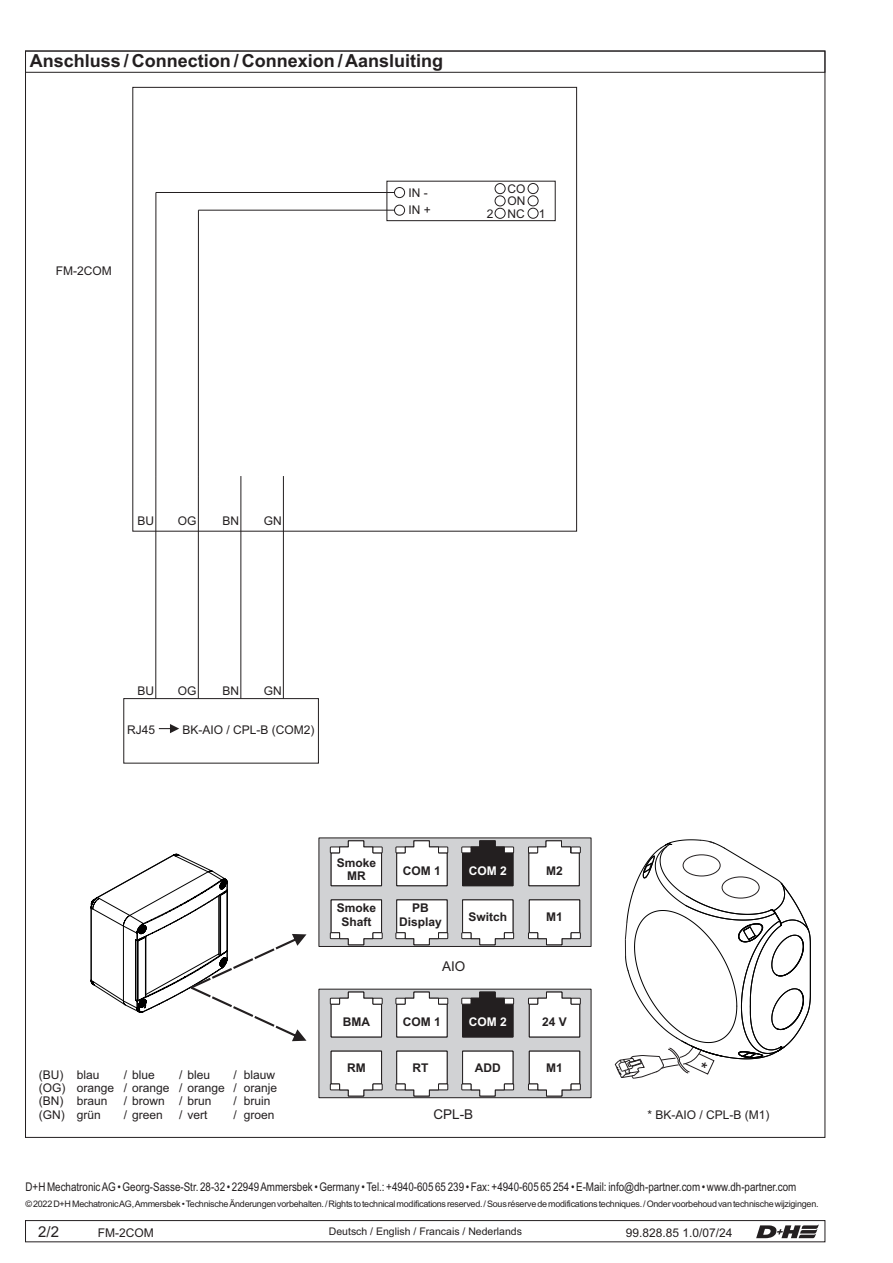
<style>
.page{position:relative;width:893px;height:1263px;background:#fff}
.page>*{position:absolute;margin:0;border:0;box-sizing:border-box;transform-origin:0 0}
.t1{font:700 18px "Arial";color:#231f20}
.t2{font:15px "Arial";color:#231f20}
.t3{font:13.5px "Arial";color:#231f20}
.t4{font:12px/13.4px "Arial";color:#231f20}
.t5{font:12px "Arial Narrow";color:#231f20}
.t6{font:700 12px/13.4px "Arial";color:#231f20;text-align:center}
.t7{font:700 12px "Arial";color:#fff}
.t8{font:10.5px "Arial";color:#231f20}
.t9{font:9px "Arial";letter-spacing:-.03em;color:#231f20}
</style>
<div class="page">
<div style="left:25px;top:1220px;width:800px;height:22px;border:1px solid #231f20"></div>
<svg style="left:756px;top:1224px;width:63px;height:14px"></svg>
<hr style="left:156px;top:476px;width:1px;height:223px;background:#231f20">
<hr style="left:283px;top:476px;width:1px;height:223px;background:#231f20">
<hr style="left:241px;top:476px;width:1px;height:223px;background:#231f20">
<hr style="left:198px;top:476px;width:1px;height:223px;background:#231f20">
<div style="left:387px;top:181px;width:168px;height:40px;border:1px solid #231f20"></div>
<hr style="left:156px;top:193px;width:1px;height:283px;background:#231f20">
<hr style="left:156px;top:192px;width:238px;height:1px;background:#231f20">
<hr style="left:198px;top:210px;width:1px;height:266px;background:#231f20">
<hr style="left:198px;top:210px;width:196px;height:1px;background:#231f20">
<div style="left:124px;top:698px;width:195px;height:65px;border:1px solid #231f20"></div>
<div style="left:394px;top:187px;width:11px;height:11px;border:1px solid #231f20;border-radius:50%"></div>
<div style="left:394px;top:205px;width:11px;height:10px;border:1px solid #231f20;border-radius:50%"></div>
<div style="left:495px;top:183px;width:10px;height:11px;border:1px solid #231f20;border-radius:50%"></div>
<div style="left:495px;top:196px;width:10px;height:10px;border:1px solid #231f20;border-radius:50%"></div>
<div style="left:528px;top:183px;width:10px;height:11px;border:1px solid #231f20;border-radius:50%"></div>
<div style="left:528px;top:196px;width:10px;height:10px;border:1px solid #231f20;border-radius:50%"></div>
<svg style="left:159px;top:724px;width:20px;height:9px"></svg>
<div style="left:495px;top:208px;width:10px;height:10px;border:1px solid #231f20;border-radius:50%"></div>
<div style="left:528px;top:208px;width:10px;height:10px;border:1px solid #231f20;border-radius:50%"></div>
<svg style="left:90px;top:853px;width:216px;height:188px"></svg>
<div style="left:25px;top:51px;width:800px;height:22px;border:1px solid #231f20"></div>
<div style="left:318px;top:837px;width:273px;height:110px;background:#d1d2d4;border:1px solid #231f20"></div>
<svg style="left:330px;top:840px;width:52px;height:46px;background:#e8e8e8"></svg>
<svg style="left:396px;top:840px;width:52px;height:46px;background:#e8e8e8"></svg>
<svg style="left:462px;top:840px;width:52px;height:46px;background:#343031"></svg>
<svg style="left:528px;top:840px;width:52px;height:46px;background:#e7e7e8"></svg>
<svg style="left:528px;top:899px;width:52px;height:47px;background:#e7e6e7"></svg>
<svg style="left:462px;top:899px;width:52px;height:47px;background:#e6e6e6"></svg>
<svg style="left:396px;top:899px;width:52px;height:47px;background:#e7e6e7"></svg>
<svg style="left:330px;top:899px;width:52px;height:47px;background:#e7e6e7"></svg>
<div style="left:330px;top:846px;width:10px;height:7px;background:#fff;border:1px solid #231f20"></div>
<div style="left:372px;top:846px;width:11px;height:7px;background:#fff;border:1px solid #231f20"></div>
<div style="left:330px;top:932px;width:10px;height:7px;background:#fff;border:1px solid #231f20"></div>
<div style="left:372px;top:932px;width:11px;height:7px;background:#fff;border:1px solid #231f20"></div>
<div style="left:395px;top:846px;width:11px;height:7px;background:#fff;border:1px solid #231f20"></div>
<div style="left:438px;top:846px;width:10px;height:7px;background:#fff;border:1px solid #231f20"></div>
<div style="left:395px;top:932px;width:11px;height:7px;background:#fff;border:1px solid #231f20"></div>
<div style="left:438px;top:932px;width:10px;height:7px;background:#fff;border:1px solid #231f20"></div>
<div style="left:461px;top:846px;width:10px;height:7px;background:#fff;border:1px solid #231f20"></div>
<div style="left:504px;top:846px;width:10px;height:7px;background:#fff;border:1px solid #231f20"></div>
<div style="left:461px;top:932px;width:10px;height:7px;background:#fff;border:1px solid #231f20"></div>
<div style="left:504px;top:932px;width:10px;height:7px;background:#fff;border:1px solid #231f20"></div>
<div style="left:528px;top:846px;width:10px;height:7px;background:#fff;border:1px solid #231f20"></div>
<div style="left:571px;top:846px;width:10px;height:7px;background:#fff;border:1px solid #231f20"></div>
<div style="left:528px;top:932px;width:10px;height:7px;background:#fff;border:1px solid #231f20"></div>
<div style="left:571px;top:932px;width:10px;height:7px;background:#fff;border:1px solid #231f20"></div>
<div style="left:318px;top:989px;width:273px;height:109px;background:#d1d2d4;border:1px solid #231f20"></div>
<svg style="left:330px;top:991px;width:52px;height:47px;background:#e5e5e5"></svg>
<svg style="left:396px;top:991px;width:52px;height:47px;background:#e5e5e5"></svg>
<svg style="left:462px;top:991px;width:52px;height:47px;background:#363334"></svg>
<svg style="left:528px;top:991px;width:52px;height:47px;background:#e5e5e5"></svg>
<svg style="left:528px;top:1050px;width:52px;height:47px;background:#e6e6e6"></svg>
<svg style="left:462px;top:1050px;width:52px;height:47px;background:#e6e5e6"></svg>
<svg style="left:396px;top:1050px;width:52px;height:47px;background:#e6e6e6"></svg>
<svg style="left:330px;top:1050px;width:52px;height:47px;background:#e6e6e6"></svg>
<svg style="left:330px;top:998px;width:10px;height:6px"></svg>
<svg style="left:372px;top:998px;width:11px;height:6px"></svg>
<div style="left:330px;top:1083px;width:10px;height:7px;background:#fff;border:1px solid #231f20"></div>
<div style="left:372px;top:1083px;width:11px;height:7px;background:#fff;border:1px solid #231f20"></div>
<svg style="left:395px;top:998px;width:11px;height:6px"></svg>
<svg style="left:438px;top:998px;width:10px;height:6px"></svg>
<div style="left:395px;top:1083px;width:11px;height:7px;background:#fff;border:1px solid #231f20"></div>
<div style="left:438px;top:1083px;width:10px;height:7px;background:#fff;border:1px solid #231f20"></div>
<svg style="left:461px;top:998px;width:10px;height:6px"></svg>
<svg style="left:504px;top:998px;width:10px;height:6px"></svg>
<div style="left:461px;top:1083px;width:10px;height:7px;background:#fff;border:1px solid #231f20"></div>
<div style="left:504px;top:1083px;width:10px;height:7px;background:#fff;border:1px solid #231f20"></div>
<svg style="left:528px;top:998px;width:10px;height:6px"></svg>
<svg style="left:571px;top:998px;width:10px;height:6px"></svg>
<div style="left:528px;top:1083px;width:10px;height:7px;background:#fff;border:1px solid #231f20"></div>
<div style="left:571px;top:1083px;width:10px;height:7px;background:#fff;border:1px solid #231f20"></div>
<svg style="left:615px;top:839px;width:196px;height:239px"></svg>
<h1 class="t1" style="left:30px;top:54px;width:415px">Anschluss / Connection / Connexion / Aansluiting</h1>
<p class="t4" style="left:56px;top:265px;width:57px">FM-2COM</p>
<p class="t4" style="left:408px;top:185px;width:24px;line-height:17.7px">IN -<br>IN +</p>
<p class="t4" style="left:487px;top:183px;width:60px;line-height:12.6px;text-align:center">CO<br>ON<br>2NC1</p>
<p class="t4" style="left:138px;top:515px;width:18px">BU</p>
<p class="t4" style="left:178px;top:515px;width:20px">OG</p>
<p class="t4" style="left:223px;top:515px;width:18px">BN</p>
<p class="t4" style="left:264px;top:515px;width:19px">GN</p>
<p class="t4" style="left:138px;top:685px;width:18px">BU</p>
<p class="t4" style="left:178px;top:685px;width:20px">OG</p>
<p class="t4" style="left:223px;top:685px;width:18px">BN</p>
<p class="t4" style="left:264px;top:685px;width:19px">GN</p>
<p class="t4" style="left:127px;top:724px;width:30px">RJ45</p>
<p class="t4" style="left:182px;top:724px;width:134px">BK-AIO / CPL-B (COM2)</p>
<p class="t4" style="left:39px;top:1069px;width:240px;text-indent:195px">/ blauw (OG) orange / orange / orange / oranje (BN) braun</p>
<p class="t4" style="left:39px;top:1069px;width:62px">(BU) blau</p>
<p class="t4" style="left:124px;top:1069px;width:33px">/ blue</p>
<p class="t4" style="left:179px;top:1069px;width:33px">/ bleu</p>
<p class="t4" style="left:124px;top:1096px;width:89px">/ brown / brun</p>
<p class="t4" style="left:233px;top:1096px;width:38px">/ bruin</p>
<p class="t4" style="left:39px;top:1109px;width:64px">(GN) grün</p>
<p class="t4" style="left:124px;top:1109px;width:41px">/ green</p>
<p class="t4" style="left:179px;top:1109px;width:30px">/ vert</p>
<p class="t4" style="left:233px;top:1109px;width:42px">/ groen</p>
<p class="t6" style="left:337px;top:857px;width:41px">Smoke<br>MR</p>
<p class="t6" style="left:337px;top:902px;width:41px">Smoke<br>Shaft</p>
<p class="t6" style="left:399px;top:902px;width:44px">PB<br>Display</p>
<p class="t6" style="left:403px;top:865px;width:40px">COM 1</p>
<p class="t6" style="left:546px;top:865px;width:18px">M2</p>
<p class="t6" style="left:546px;top:911px;width:18px">M1</p>
<p class="t7" style="left:469px;top:866px;width:40px">COM 2</p>
<p class="t6" style="left:468px;top:911px;width:40px">Switch</p>
<p class="t3" style="left:442px;top:961px;width:25px">AIO</p>
<p class="t6" style="left:403px;top:1017px;width:40px">COM 1</p>
<p class="t6" style="left:542px;top:1017px;width:26px">24 V</p>
<p class="t6" style="left:546px;top:1062px;width:18px">M1</p>
<p class="t7" style="left:469px;top:1018px;width:40px">COM 2</p>
<p class="t6" style="left:475px;top:1062px;width:27px">ADD</p>
<p class="t6" style="left:343px;top:1017px;width:29px">BMA</p>
<p class="t6" style="left:347px;top:1062px;width:20px">RM</p>
<p class="t6" style="left:413px;top:1062px;width:17px">RT</p>
<p class="t3" style="left:433px;top:1109px;width:41px">CPL-B</p>
<p class="t4" style="left:647px;top:1109px;width:124px">* BK-AIO / CPL-B (M1)</p>
<p class="t5" style="left:26px;top:1182px;width:772px">D+H Mechatronic AG • Georg-Sasse-Str. 28-32 • 22949 Ammersbek • Germany • Tel.: +4940-605 65 239 • Fax: +4940-605 65 254 • E-Mail: info@dh-partner.com • www.dh-partner.com</p>
<p class="t9" style="left:26px;top:1200px;width:795px">©2022D+HMechatronicAG,Ammersbek•TechnischeÄnderungenvorbehalten./Rightstotechnicalmodificationsreserved./Sousréservedemodificationstechniques./Ondervoorbehoudvantechnischewijzigingen.</p>
<p class="t2" style="left:38px;top:1226px;width:22px">2/2</p>
<p class="t4" style="left:98px;top:1227px;width:58px">FM-2COM</p>
<p class="t8" style="left:329px;top:1227px;width:195px">Deutsch / English / Francais / Nederlands</p>
<p class="t4" style="left:626px;top:1227px;width:108px">99.828.85 1.0/07/24</p>
</div>
